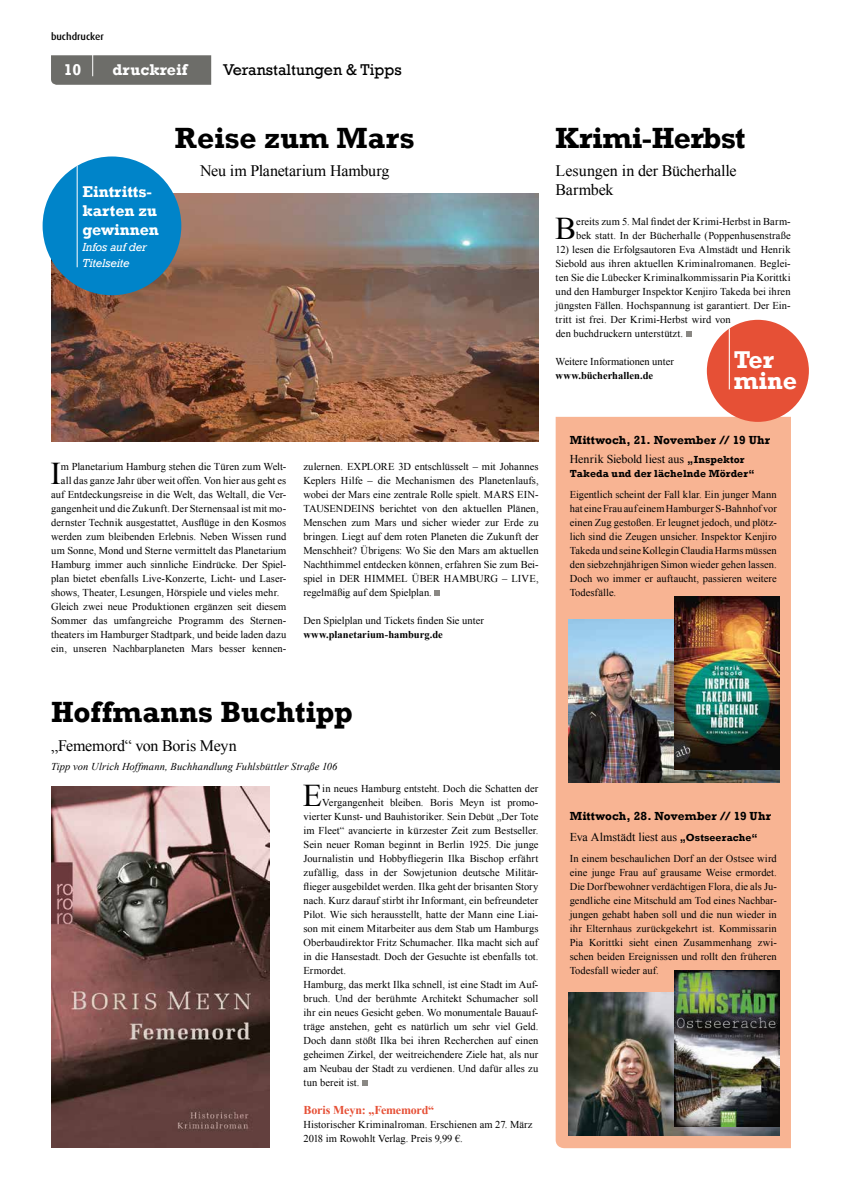
<style>
.page{position:relative;width:842px;height:1191px;background:#fff}
.page>*{position:absolute;margin:0;border:0;box-sizing:border-box;transform-origin:0 0}
.t1{font:31.6px "Times New Roman";color:#000}
.t2{font:700 30px "Rockwell";letter-spacing:-.005em;color:#000}
.t3{font:700 24.9px/21.3px "Rockwell";color:#fff}
.t4{font:16px/19px "Times New Roman";letter-spacing:-.015em;color:#000}
.t5{font:700 16px/19.2px "Rockwell";color:#fff}
.t6{font:16px "Rockwell";color:#000}
.t7{font:12px "Times New Roman";color:#000}
.t8{font:700 12px "Rockwell";letter-spacing:.01em;color:#000}
.t9{font:italic 12px/16px "Rockwell";letter-spacing:-.015em;color:#fff}
.t10{font:700 12px "Times New Roman";letter-spacing:-.02em;color:#e65036}
.t11{font:10.5px/14px "Times New Roman";letter-spacing:.005em;color:#000}
.t12{font:italic 10.5px "Times New Roman";letter-spacing:.01em;color:#000}
.t13{font:700 10.5px "Times New Roman";color:#000}
.t14{font:700 10.5px "Rockwell";letter-spacing:.01em;color:#000}
.t15{font:500 10px "Dax";color:#000}
.s1{font-family:"Rockwell";font-weight:700;font-size:10.5px}
</style>
<div class="page">
<svg style="left:51px;top:55px;width:160px;height:30px;background:#6f6f6b"></svg>
<hr style="left:92px;top:42px;width:1px;height:34px;background:#fff">
<svg style="left:362px;top:1080px;width:6px;height:6px"></svg>
<img style="left:51px;top:786px;width:219px;height:361px">
<img style="left:51px;top:193px;width:488px;height:249px">
<svg style="left:435px;top:590px;width:5px;height:6px"></svg>
<svg style="left:686px;top:331px;width:5px;height:6px"></svg>
<div style="left:556px;top:417px;width:235px;height:731px;background:#f8b493"></div>
<div style="left:707px;top:320px;width:102px;height:102px;background:#e65036;border-radius:50%"></div>
<hr style="left:729px;top:320px;width:1px;height:69px;background:#fff">
<img style="left:569px;top:620px;width:210px;height:162px">
<img style="left:675px;top:596px;width:104px;height:173px">
<img style="left:569px;top:992px;width:210px;height:143px">
<img style="left:674px;top:970px;width:105px;height:156px">
<div style="left:43px;top:156px;width:138px;height:139px;background:#0084c9;border-radius:50%"></div>
<hr style="left:77px;top:158px;width:1px;height:109px;background:#fff">
<p class="t15" style="left:51px;top:31px;width:54px">buchdrucker</p>
<h3 class="t5" style="left:64px;top:60px;width:19px">10</h3>
<h3 class="t5" style="left:113px;top:60px;width:76px">druckreif</h3>
<h3 class="t6" style="left:223px;top:60px;width:180px">Veranstaltungen &amp; Tipps</h3>
<h3 class="t5" style="left:82px;top:182px;width:78px">Eintritts&shy;karten zu gewinnen</h3>
<p class="t9" style="left:82px;top:239px;width:66px">Infos auf der<br>Titelseite</p>
<h2 class="t2" style="left:175px;top:120px;width:241px">Reise zum Mars</h2>
<h3 class="t4" style="left:200px;top:161px;width:191px">Neu im Planetarium Hamburg</h3>
<h2 class="t2" style="left:556px;top:120px;width:191px">Krimi-Herbst</h2>
<h3 class="t4" style="left:556px;top:161px;width:182px">Lesungen in der Bücherhalle<br>Barmbek</h3>
<h1 class="t1" style="left:555px;top:207px;width:23px">B</h1>
<p class="t11" style="left:576px;top:214px;width:216px">ereits zum 5. Mal findet der Krimi-Herbst in Barm&shy;bek statt. In der Bücherhalle (Poppenhusenstraße</p>
<p class="t11" style="left:556px;top:242px;width:237px">12) lesen die Erfolgsautoren Eva Almstädt und Henrik Siebold aus ihren aktuellen Kriminalromanen. Beglei&shy;ten Sie die Lübecker Kriminalkommissarin Pia Korittki und den Hamburger Inspektor Kenjiro Takeda bei ihren jüngsten Fällen. Hochspannung ist garantiert. Der Ein&shy;tritt ist frei. Der Krimi-Herbst wird von<br>den buchdruckern unterstützt.</p>
<p class="t11" style="left:556px;top:354px;width:120px">Weitere Informationen unter</p>
<p class="t13" style="left:556px;top:368px;width:99px">www.bücherhallen.de</p>
<h3 class="t3" style="left:734px;top:349px;width:65px">Ter mine</h3>
<h1 class="t1" style="left:50px;top:452px;width:12px">I</h1>
<p class="t11" style="left:61px;top:459px;width:227px">m Planetarium Hamburg stehen die Türen zum Welt-</p>
<p class="t11" style="left:61px;top:473px;width:227px">all das ganze Jahr über weit offen. Von hier aus geht es</p>
<p class="t11" style="left:51px;top:487px;width:237px">auf Entdeckungsreise in die Welt, das Weltall, die Ver-</p>
<p class="t11" style="left:51px;top:501px;width:237px">gangenheit und die Zukunft. Der Sternensaal ist mit mo-</p>
<p class="t11" style="left:51px;top:515px;width:237px">dernster Technik ausgestattet, Ausflüge in den Kosmos</p>
<p class="t11" style="left:51px;top:529px;width:237px">werden zum bleibenden Erlebnis. Neben Wissen rund</p>
<p class="t11" style="left:51px;top:543px;width:237px">um Sonne, Mond und Sterne vermittelt das Planetarium</p>
<p class="t11" style="left:51px;top:557px;width:237px">Hamburg immer auch sinnliche Eindrücke. Der Spiel-</p>
<p class="t11" style="left:51px;top:571px;width:235px">plan bietet ebenfalls Live-Konzerte, Licht- und Laser--</p>
<p class="t11" style="left:51px;top:585px;width:230px">shows, Theater, Lesungen, Hörspiele und vieles mehr.</p>
<p class="t11" style="left:51px;top:599px;width:237px">Gleich zwei neue Produktionen ergänzen seit diesem</p>
<p class="t11" style="left:51px;top:613px;width:237px">Sommer das umfangreiche Programm des Sternen-</p>
<p class="t11" style="left:51px;top:627px;width:237px">theaters im Hamburger Stadtpark, und beide laden dazu</p>
<p class="t11" style="left:51px;top:641px;width:237px">ein, unseren Nachbarplaneten Mars besser kennen-</p>
<p class="t11" style="left:303px;top:459px;width:237px;text-align:justify">zulernen. EXPLORE 3D entschlüsselt – mit Johannes Keplers Hilfe – die Mechanismen des Planetenlaufs, wobei der Mars eine zentrale Rolle spielt. MARS EIN-TAUSENDEINS berichtet von den aktuellen Plänen, Menschen zum Mars und sicher wieder zur Erde zu bringen. Liegt auf dem roten Planeten die Zukunft der Menschheit? Übrigens: Wo Sie den Mars am aktuellen Nachthimmel entdecken können, erfahren Sie zum Bei&shy;spiel in DER HIMMEL ÜBER HAMBURG – LIVE, regelmäßig auf dem Spielplan.</p>
<p class="t11" style="left:303px;top:613px;width:182px">Den Spielplan und Tickets finden Sie unter</p>
<p class="t13" style="left:303px;top:627px;width:141px">www.planetarium-hamburg.de</p>
<p class="t8" style="left:570px;top:432px;width:202px">Mittwoch, 21. November // 19 Uhr</p>
<p class="t7" style="left:570px;top:450px;width:176px">Henrik Siebold liest aus <span class="s1">„Inspektor</span></p>
<p class="t14" style="left:570px;top:467px;width:186px">Takeda und der lächelnde Mörder“</p>
<p class="t11" style="left:570px;top:487px;width:209px;text-align:justify">Eigentlich scheint der Fall klar. Ein junger Mann hat eine Frau auf einem Hamburger S-Bahnhof vor einen Zug gestoßen. Er leugnet jedoch, und plötz&shy;lich sind die Zeugen unsicher. Inspektor Kenjiro Takeda und seine Kollegin Claudia Harms müssen den siebzehnjährigen Simon wieder gehen lassen.<br>Doch wo immer er auftaucht, passieren weitere Todesfälle.</p>
<h2 class="t2" style="left:51px;top:694px;width:303px">Hoffmanns Buchtipp</h2>
<h3 class="t4" style="left:51px;top:736px;width:187px">„Fememord“ von Boris Meyn</h3>
<p class="t12" style="left:51px;top:759px;width:288px">Tipp von Ulrich Hoffmann, Buchhandlung Fuhlsbüttler Straße 106</p>
<h1 class="t1" style="left:303px;top:774px;width:21px">E</h1>
<p class="t11" style="left:322px;top:781px;width:218px">in neues Hamburg entsteht. Doch die Schatten der</p>
<p class="t11" style="left:322px;top:795px;width:218px">Vergangenheit bleiben. Boris Meyn ist promo-</p>
<p class="t11" style="left:303px;top:809px;width:236px">vierter Kunst- und Bauhistoriker. Sein Debüt „Der Tote</p>
<p class="t11" style="left:303px;top:823px;width:236px">im Fleet“ avancierte in kürzester Zeit zum Bestseller.</p>
<p class="t11" style="left:303px;top:837px;width:236px">Sein neuer Roman beginnt in Berlin 1925. Die junge</p>
<p class="t11" style="left:303px;top:851px;width:236px">Journalistin und Hobbyfliegerin Ilka Bischop erfährt</p>
<p class="t11" style="left:303px;top:865px;width:236px">zufällig, dass in der Sowjetunion deutsche Militär-</p>
<p class="t11" style="left:303px;top:879px;width:236px">flieger ausgebildet werden. Ilka geht der brisanten Story</p>
<p class="t11" style="left:303px;top:893px;width:236px">nach. Kurz darauf stirbt ihr Informant, ein befreundeter</p>
<p class="t11" style="left:303px;top:907px;width:236px">Pilot. Wie sich herausstellt, hatte der Mann eine Liai-</p>
<p class="t11" style="left:303px;top:921px;width:236px">son mit einem Mitarbeiter aus dem Stab um Hamburgs</p>
<p class="t11" style="left:303px;top:935px;width:236px">Oberbaudirektor Fritz Schumacher. Ilka macht sich auf</p>
<p class="t11" style="left:303px;top:949px;width:236px">in die Hansestadt. Doch der Gesuchte ist ebenfalls tot.</p>
<p class="t11" style="left:303px;top:963px;width:44px">Ermordet.</p>
<p class="t11" style="left:303px;top:977px;width:236px">Hamburg, das merkt Ilka schnell, ist eine Stadt im Auf-</p>
<p class="t11" style="left:303px;top:991px;width:236px">bruch. Und der berühmte Architekt Schumacher soll</p>
<p class="t11" style="left:303px;top:1005px;width:236px">ihr ein neues Gesicht geben. Wo monumentale Bauauf-</p>
<p class="t11" style="left:303px;top:1019px;width:236px">träge anstehen, geht es natürlich um sehr viel Geld.</p>
<p class="t11" style="left:303px;top:1033px;width:236px">Doch dann stößt Ilka bei ihren Recherchen auf einen</p>
<p class="t11" style="left:303px;top:1047px;width:236px">geheimen Zirkel, der weitreichendere Ziele hat, als nur</p>
<p class="t11" style="left:303px;top:1061px;width:236px">am Neubau der Stadt zu verdienen. Und dafür alles zu</p>
<p class="t11" style="left:303px;top:1075px;width:57px">tun bereit ist.</p>
<p class="t10" style="left:303px;top:1101px;width:132px">Boris Meyn: „Fememord“</p>
<p class="t11" style="left:303px;top:1117px;width:231px">Historischer Kriminalroman. Erschienen am 27. März<br>2018 im Rowohlt Verlag. Preis 9,99 €.</p>
<p class="t8" style="left:570px;top:809px;width:203px">Mittwoch, 28. November // 19 Uhr</p>
<p class="t7" style="left:570px;top:828px;width:189px">Eva Almstädt liest aus <span class="s1">„Ostseerache“</span></p>
<p class="t11" style="left:570px;top:851px;width:209px;text-align:justify">In einem beschaulichen Dorf an der Ostsee wird eine junge Frau auf grausame Weise ermordet.<br>Die Dorfbewohner verdächtigen Flora, die als Ju&shy;gendliche eine Mitschuld am Tod eines Nachbar&shy;jungen gehabt haben soll und die nun wieder in ihr Elternhaus zurückgekehrt ist. Kommissarin Pia Korittki sieht einen Zusammenhang zwi&shy;schen beiden Ereignissen und rollt den früheren Todesfall wieder auf.</p>
</div>
